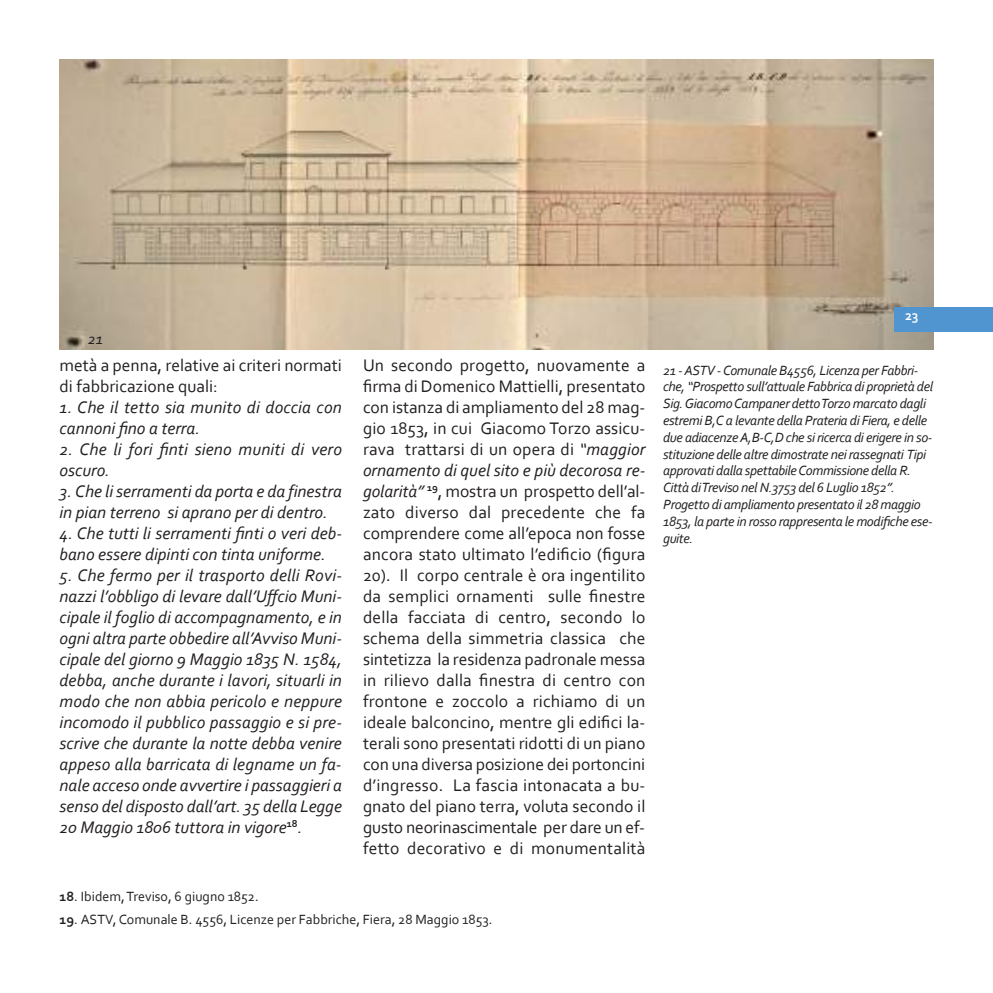
<style>
.page{position:relative;width:993px;height:993px;background:#fff}
.page>*{position:absolute;margin:0;border:0;box-sizing:border-box;transform-origin:0 0}
.t1{font:17.5px/21px "Corbel";color:#231f20}
.t2{font:italic 17.5px/21px "Corbel";color:#231f20}
.t3{font:italic 15.75px "Corbel";color:#231f20}
.t4{font:italic 14px/16.8px "Corbel";letter-spacing:-.025em;color:#231f20}
.t5{font:14px "Corbel";color:#231f20}
.t6{font:700 14px "Corbel";color:#fff}
.s1{font-style:italic}
.s2{font-weight:700}
</style>
<div class="page">
<img style="left:60px;top:60px;width:873px;height:289px">
<div style="left:894px;top:306px;width:98px;height:25px;background:#5094d0"></div>
<p class="t3" style="left:88px;top:328px;width:17px">21</p>
<p class="t1" style="left:60px;top:354px;width:284px">metà a penna, relative ai criteri normati di fabbricazione quali:</p>
<p class="t2" style="left:60px;top:396px;width:284px">1. Che il tetto sia munito di doccia con cannoni fino a terra.</p>
<p class="t2" style="left:60px;top:438px;width:284px">2. Che li fori finti sieno muniti di vero oscuro.</p>
<p class="t2" style="left:60px;top:480px;width:284px">3. Che li serramenti da porta e da finestra in pian terreno si aprano per di dentro.</p>
<p class="t2" style="left:60px;top:522px;width:284px">4. Che tutti li serramenti finti o veri deb&shy;bano essere dipinti con tinta uniforme.</p>
<p class="t2" style="left:60px;top:564px;width:284px;text-align:justify">5. Che fermo per il trasporto delli Rovi&shy;nazzi l’obbligo di levare dall’Uffcio Muni&shy;cipale il foglio di accompagnamento, e in ogni altra parte obbedire all’Avviso Muni&shy;cipale del giorno 9 Maggio 1835 N. 1584, debba, anche durante i lavori, situarli in modo che non abbia pericolo e neppure incomodo il pubblico passaggio e si pre&shy;scrive che durante la notte debba venire appeso alla barricata di legname un fa&shy;nale acceso onde avvertire i passaggieri a senso del disposto dall’art. 35 della Legge 20 Maggio 1806 tuttora in vigore<sup>18</sup>.</p>
<p class="t1" style="left:363px;top:354px;width:284px;text-align:justify">Un secondo progetto, nuovamente a firma di Domenico Mattielli, presentato con istanza di ampliamento del 28 mag&shy;gio 1853, in cui Giacomo Torzo assicu&shy;rava trattarsi di un opera di <span class="s1">“maggior ornamento di quel sito e più decorosa re&shy;golarità”</span> <sup>19</sup>, mostra un prospetto dell’al&shy;zato diverso dal precedente che fa comprendere come all’epoca non fosse ancora stato ultimato l’edificio (figura 20). Il corpo centrale è ora ingentilito da semplici ornamenti sulle finestre della facciata di centro, secondo lo schema della simmetria classica che sintetizza la residenza padronale messa in rilievo dalla finestra di centro con frontone e zoccolo a richiamo di un ideale balconcino, mentre gli edifici la&shy;terali sono presentati ridotti di un piano con una diversa posizione dei portoncini d’ingresso. La fascia intonacata a bu&shy;gnato del piano terra, voluta secondo il gusto neorinascimentale per dare un ef&shy;fetto decorativo e di monumentalità</p>
<p class="t5" style="left:60px;top:886px;width:201px"><span class="s2">18</span>. Ibidem, Treviso, 6 giugno 1852.</p>
<p class="t5" style="left:60px;top:910px;width:434px"><span class="s2">19</span>. ASTV, Comunale B. 4556, Licenze per Fabbriche, Fiera, 28 Maggio 1853.</p>
<p class="t6" style="left:904px;top:307px;width:15px">23</p>
<p class="t4" style="left:662px;top:361px;width:271px">21 - ASTV - Comunale B4556, Licenza per Fabbri&shy;che, “Prospetto sull’attuale Fabbrica di proprietà del Sig. Giacomo Campaner detto Torzo marcato dagli estremi B,C a levante della Prateria di Fiera, e delle due adiacenze A,B-C,D che si ricerca di erigere in so&shy;stituzione delle altre dimostrate nei rassegnati Tipi approvati dalla spettabile Commissione della R.<br>Città di Treviso nel N.3753 del 6 Luglio 1852”.<br>Progetto di ampliamento presentato il 28 maggio 1853, la parte in rosso rappresenta le modifiche ese&shy;guite.</p>
</div>
